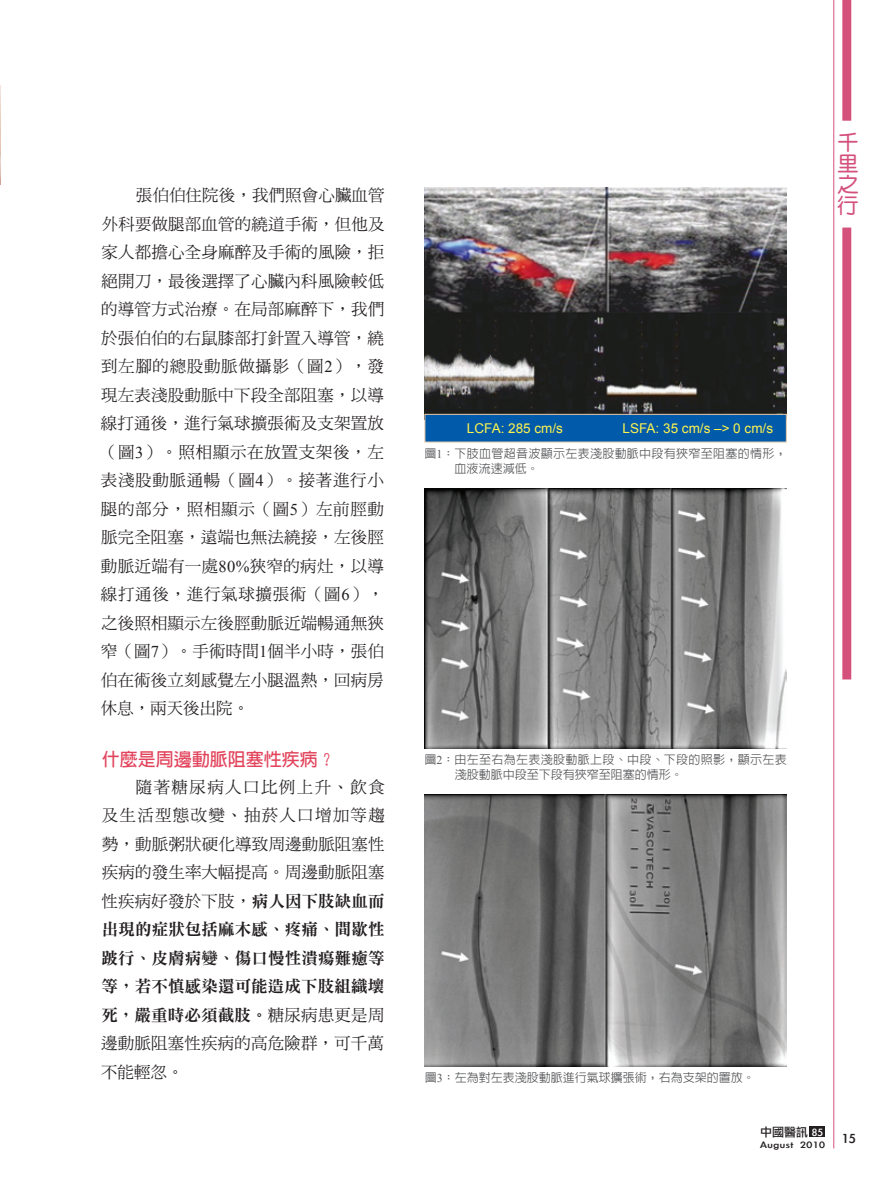
<style>
.page{position:relative;width:893px;height:1191px;background:#fff}
.page>*{position:absolute;margin:0;border:0;box-sizing:border-box;transform-origin:0 0}
.t1{font:21px/21px "DF Yuan Std W7";color:#d4517c;text-align:justify}
.t2{font:700 18px "Lin Gothic";color:#e2445c}
.t3{font:16.5px/28.5px "DF Ming Std W5";letter-spacing:.01em;color:#231f20;text-align:justify}
.t4{font:16.5px/28.5px "DF Ming Std W9";letter-spacing:.01em;color:#231f20;text-align:justify}
.t5{font:15px "Li Gothic Med";color:#231f20}
.t6{font:13.5px "Arial";color:#fff34f}
.t7{font:500 12px/14.4px "Lin Gothic";letter-spacing:.025em;color:#57585a}
.t8{font:500 12px "Lin Gothic";color:#57585a}
.t9{font:12px "Li Gothic Med";color:#231f20}
.t10{font:10.5px "Li Gothic Med";letter-spacing:.04em;color:#231f20;scale:1.2 1}
.s1{font-family:"Times New Roman"}
.s2{font-family:"DF Ming Std W9"}
.s3{font-family:"DF Ming Std W5"}
.s4{font-family:"Times New Roman";font-weight:400}
.s5{color:#fff}
</style>
<div class="page">
<img style="left:0;top:86px;width:1px;height:99px">
<img style="left:425px;top:187px;width:362px;height:227px">
<div style="left:425px;top:414px;width:362px;height:28px;background:#015aaa;border:1px solid #ebccac"></div>
<img style="left:425px;top:489px;width:362px;height:260px">
<img style="left:425px;top:794px;width:362px;height:272px">
<div style="left:810px;top:1126px;width:15px;height:11px;background:#231f20"></div>
<hr style="left:833px;top:0;width:1px;height:1148px;background:#d4517c">
<div style="left:842px;top:227px;width:9px;height:452px;background:#d4517c"></div>
<div style="left:842px;top:0;width:9px;height:121px;background:#d4517c"></div>
<p class="t3" style="left:101px;top:181px;width:285px;text-indent:35px">張伯伯住院後，我們照會心臟血管外科要做腿部血管的繞道手術，但他及家人都擔心全身麻醉及手術的風險，拒絕開刀，最後選擇了心臟內科風險較低的導管方式治療。在局部麻醉下，我們於張伯伯的右鼠膝部打針置入導管，繞到左腳的總股動脈做攝影（圖<span class="s1">2</span>），發現左表淺股動脈中下段全部阻塞，以導線打通後，進行氣球擴張術及支架置放（圖<span class="s1">3</span>）。照相顯示在放置支架後，左表淺股動脈通暢（圖<span class="s1">4</span>）。接著進行小腿的部分，照相顯示（圖<span class="s1">5</span>）左前脛動脈完全阻塞，遠端也無法繞接，左後脛動脈近端有一處<span class="s1">80%</span>狹窄的病灶，以導線打通後，進行氣球擴張術（圖<span class="s1">6</span>），之後照相顯示左後脛動脈近端暢通無狹窄（圖<span class="s1">7</span>）。手術時間<span class="s1">1</span>個半小時，張伯伯在術後立刻感覺左小腿溫熱，回病房休息，兩天後出院。</p>
<p class="t2" style="left:102px;top:750px;width:235px">什麼是周邊動脈阻塞性疾病？</p>
<p class="t3" style="left:102px;top:772px;width:285px;text-indent:34px">隨著糖尿病人口比例上升、飲食及生活型態改變、抽菸人口增加等趨勢，動脈粥狀硬化導致周邊動脈阻塞性疾病的發生率大幅提高。周邊動脈阻塞性疾病好發於下肢，<span class="s2">病人因下肢缺血而</span></p>
<p class="t4" style="left:101px;top:915px;width:285px">出現的症狀包括麻木感、疼痛、間歇性跛行、皮膚病變、傷口慢性潰瘍難癒等等，若不慎感染還可能造成下肢組織壞死，嚴重時必須截肢。<span class="s3">糖尿病患更是周</span></p>
<p class="t3" style="left:101px;top:1029px;width:285px">邊動脈阻塞性疾病的高危險群，可千萬不能輕忽。</p>
<p class="t1" style="left:837px;top:132px;width:22px">千里之行</p>
<p class="t6" style="left:467px;top:419px;width:98px">LCFA: 285 cm/s</p>
<p class="t6" style="left:623px;top:419px;width:152px">LSFA: 35 cm/s –&gt; 0 cm/s</p>
<p class="t7" style="left:455px;top:446px;width:334px;text-indent:-30px">圖<span class="s4">1</span>：下肢血管超音波顯示左表淺股動脈中段有狹窄至阻塞的情形，血液流速減低。</p>
<p class="t7" style="left:455px;top:752px;width:334px;text-indent:-30px">圖<span class="s4">2</span>：由左至右為左表淺股動脈上段、中段、下段的照影，顯示左表淺股動脈中段至下段有狹窄至阻塞的情形。</p>
<p class="t8" style="left:425px;top:1071px;width:331px">圖<span class="s4">3</span>：左為對左表淺股動脈進行氣球擴張術，右為支架的置放。</p>
<p class="t9" style="left:760px;top:1125px;width:64px">中國醫訊 <span class="s5">85</span></p>
<p class="t10" style="left:760px;top:1139px;width:56px">August 2010</p>
<p class="t5" style="left:842px;top:1130px;width:15px">15</p>
</div>
